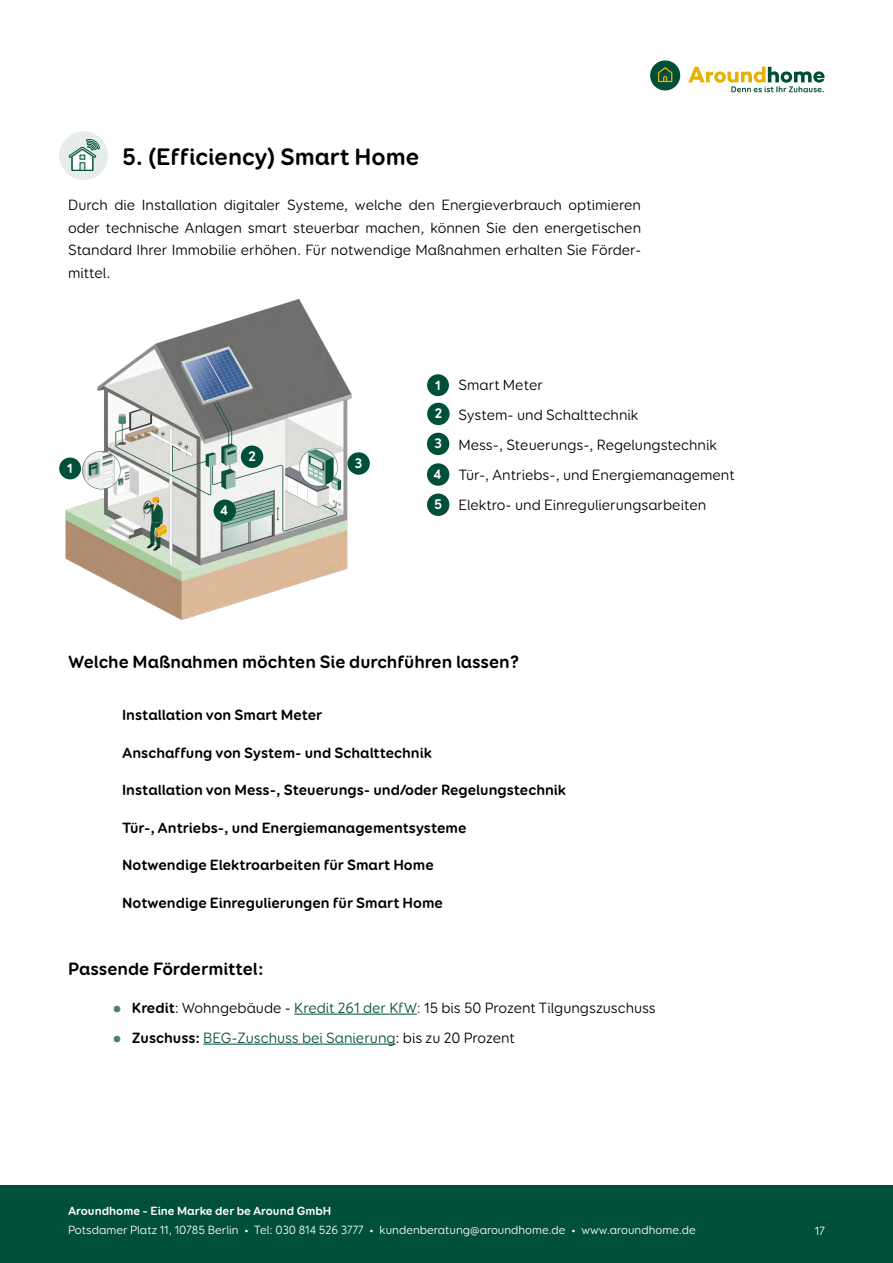
<style>
.page{position:relative;width:893px;height:1263px;background:#fff}
.page>*{position:absolute;margin:0;border:0;box-sizing:border-box;transform-origin:0 0}
.t1{font:700 24px "Booster Next FY";color:#000}
.t2{font:700 18px "Booster Next FY";color:#000}
.t3{font:15px/30px "Booster Next FY";color:#000;text-align:justify}
.t4{font:700 15px "Booster Next FY";color:#000}
.t5{font:15px "Booster Next FY";color:#005039}
.t6{font:700 13.95px/30.3px "Booster Next FY";color:#fff;text-align:justify}
.t7{font:700 13.65px "Booster Next FY";color:#fff}
.t8{font:12px "Booster Next FY";color:#fff}
.t9{font:700 12px "Booster Next FY";color:#fff}
.s1{font-weight:700;font-size:24px;color:#4c8474}
.s2{font-weight:700}
.s3{color:#005039}
.s4{font-weight:700;color:#000}
.s5{color:#000}
</style>
<div class="page">
<div style="left:0;top:1185px;width:893px;height:78px;background:#005039"></div>
<div style="left:650px;top:60px;width:30px;height:30px;background:#005039;border-radius:50%"></div>
<svg style="left:658px;top:67px;width:14px;height:15px"></svg>
<svg style="left:688px;top:67px;width:136px;height:25px"></svg>
<hr style="left:294px;top:1014px;width:123px;height:1px;background:#005039">
<hr style="left:203px;top:1044px;width:193px;height:1px;background:#005039">
<div style="left:59px;top:131px;width:49px;height:49px;background:#e6edeb;border-radius:50%"></div>
<svg style="left:68px;top:139px;width:32px;height:32px"></svg>
<div style="left:427px;top:374px;width:22px;height:22px;background:#004f39;border-radius:50%"></div>
<div style="left:427px;top:403px;width:23px;height:22px;background:#004f39;border-radius:50%"></div>
<div style="left:427px;top:433px;width:22px;height:22px;background:#004f39;border-radius:50%"></div>
<div style="left:427px;top:463px;width:22px;height:23px;background:#004f39;border-radius:50%"></div>
<div style="left:427px;top:493px;width:22px;height:23px;background:#004f39;border-radius:50%"></div>
<img style="left:59px;top:299px;width:311px;height:321px">
<svg style="left:225px;top:538px;width:50px;height:53px"></svg>
<div style="left:214px;top:500px;width:22px;height:22px;background:#004f39;border-radius:50%"></div>
<div style="left:241px;top:446px;width:22px;height:22px;background:#004f39;border-radius:50%"></div>
<h1 class="t1" style="left:122px;top:142px;width:299px">5. (Efficiency) Smart Home</h1>
<p class="t3" style="left:68px;top:194px;width:575px;line-height:22.5px">Durch die Installation digitaler Systeme, welche den Energieverbrauch optimieren oder technische Anlagen smart steuerbar machen, können Sie den energetischen Standard Ihrer Immobilie erhöhen. Für notwendige Maßnahmen erhalten Sie Förder&shy;mittel.</p>
<p class="t7" style="left:67px;top:459px;width:7px">1</p>
<p class="t6" style="left:220px;top:495px;width:9px">4</p>
<p class="t6" style="left:253px;top:434px;width:9px">2</p>
<p class="t6" style="left:248px;top:441px;width:9px">2</p>
<p class="t6" style="left:355px;top:448px;width:9px">3</p>
<p class="t7" style="left:435px;top:376px;width:7px">1</p>
<p class="t6" style="left:433px;top:398px;width:10px">2<br>3<br>4<br>5</p>
<p class="t3" style="left:458px;top:370px;width:278px;text-align:left">Smart Meter<br>System- und Schalttechnik<br>Mess-, Steuerungs-, Regelungstechnik<br>Tür-, Antriebs-, und Energiemanagement<br>Elektro- und Einregulierungsarbeiten</p>
<p class="t2" style="left:68px;top:650px;width:453px">Welche Maßnahmen möchten Sie durchführen lassen?</p>
<p class="t4" style="left:122px;top:705px;width:202px">Installation von Smart Meter</p>
<p class="t4" style="left:122px;top:743px;width:311px">Anschaffung von System- und Schalttechnik</p>
<p class="t4" style="left:122px;top:780px;width:445px">Installation von Mess-, Steuerungs- und/oder Regelungstechnik</p>
<p class="t4" style="left:122px;top:818px;width:346px">Tür-, Antriebs-, und Energiemanagementsysteme</p>
<p class="t4" style="left:122px;top:855px;width:313px">Notwendige Elektroarbeiten für Smart Home</p>
<p class="t4" style="left:122px;top:893px;width:322px">Notwendige Einregulierungen für Smart Home</p>
<p class="t2" style="left:68px;top:957px;width:197px">Passende Fördermittel:</p>
<p class="t3" style="left:111px;top:992px;width:547px"><span class="s1">•</span> <span class="s2">Kredit</span>: Wohngebäude - <span class="s3">Kredit 261 der KfW:</span> 15 bis 50 Prozent Tilgungszuschuss</p>
<p class="t5" style="left:111px;top:1028px;width:406px"><span class="s1">•</span> <span class="s4">Zuschuss:</span> BEG-Zuschuss bei Sanierung<span class="s5">: bis zu 20 Prozent</span></p>
<p class="t9" style="left:68px;top:1203px;width:265px">Aroundhome – Eine Marke der be Around GmbH</p>
<p class="t8" style="left:68px;top:1223px;width:629px">Potsdamer Platz 11, 10785 Berlin • Tel: 030 814 526 3777 • kundenberatung@aroundhome.de • www.aroundhome.de</p>
<p class="t8" style="left:815px;top:1223px;width:12px">17</p>
</div>
